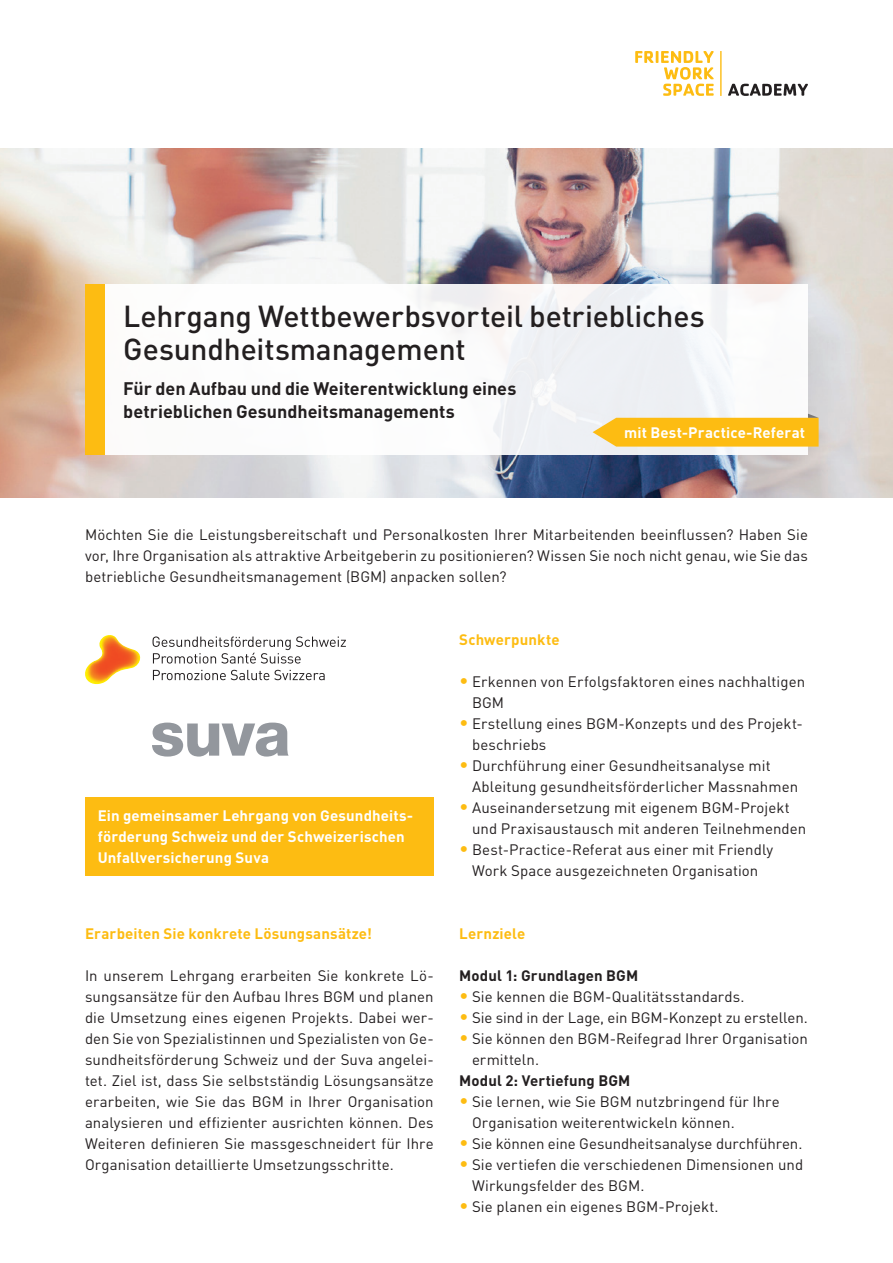
<style>
.page{position:relative;width:893px;height:1263px;background:#fff}
.page>*{position:absolute;margin:0;border:0;box-sizing:border-box;transform-origin:0 0}
.t1{font:500 30px/33px "DIN Pro";letter-spacing:-.005em;color:#231f20}
.t2{font:700 18px/22.5px "DIN Pro";color:#231f20}
.t3{font:15px/21px "DIN Pro";letter-spacing:.005em;color:#231f20}
.t4{font:700 15px/21px "DIN Pro";letter-spacing:.01em;color:#fff}
.t5{font:700 15px "DIN Pro";letter-spacing:.01em;color:#fdbc12}
.t6{font:700 15px "DIN Pro";letter-spacing:.01em;color:#231f20}
.s1{font-family:"DINOT";font-size:18px;color:#fdbc12}
</style>
<div class="page">
<img style="left:0;top:149px;width:893px;height:349px">
<div style="left:85px;top:285px;width:723px;height:170px;background:linear-gradient(to right,#fffefd,#f2f4f7)"></div>
<div style="left:85px;top:285px;width:19px;height:170px;background:#fdbc12"></div>
<svg style="left:635px;top:51px;width:79px;height:45px"></svg>
<hr style="left:720px;top:51px;width:2px;height:45px;background:#fdbc12">
<svg style="left:728px;top:84px;width:80px;height:12px"></svg>
<svg style="left:593px;top:414px;width:226px;height:33px"></svg>
<img style="left:85px;top:635px;width:56px;height:50px">
<svg style="left:153px;top:636px;width:193px;height:27px"></svg>
<svg style="left:153px;top:670px;width:172px;height:10px"></svg>
<svg style="left:152px;top:722px;width:137px;height:34px"></svg>
<div style="left:85px;top:797px;width:349px;height:79px;background:#fdbc12"></div>
<h1 class="t1" style="left:123px;top:298px;width:583px">Lehrgang Wettbewerbsvorteil betriebliches<br>Gesundheitsmanagement</h1>
<p class="t2" style="left:123px;top:377px;width:394px">Für den Aufbau und die Weiterentwicklung eines betrieblichen Gesundheitsmanagements</p>
<p class="t4" style="left:624px;top:421px;width:183px">mit Best-Practice-Referat</p>
<p class="t3" style="left:85px;top:523px;width:724px;text-align:justify">Möchten Sie die Leistungsbereitschaft und Personalkosten Ihrer Mitarbeitenden beeinflussen? Haben Sie vor, Ihre Organisation als attraktive Arbeitgeberin zu positionieren? Wissen Sie noch nicht genau, wie Sie das betriebliche Gesundheitsmanagement (BGM) anpacken sollen?</p>
<p class="t4" style="left:98px;top:805px;width:315px">Ein gemeinsamer Lehrgang von Gesundheits&shy;förderung Schweiz und der Schweizerischen<br>Unfallversicherung Suva</p>
<p class="t5" style="left:85px;top:923px;width:289px">Erarbeiten Sie konkrete Lösungsansätze!</p>
<p class="t3" style="left:85px;top:964px;width:350px;text-align:justify">In unserem Lehrgang erarbeiten Sie konkrete Lö&shy;sungsansätze für den Aufbau Ihres BGM und planen die Umsetzung eines eigenen Projekts. Dabei wer&shy;den Sie von Spezialistinnen und Spezialisten von Ge&shy;sundheitsförderung Schweiz und der Suva angelei&shy;tet. Ziel ist, dass Sie selbstständig Lösungsansätze erarbeiten, wie Sie das BGM in Ihrer Organisation analysieren und effizienter ausrichten können. Des Weiteren definieren Sie massgeschneidert für Ihre Organisation detaillierte Umsetzungsschritte.</p>
<p class="t5" style="left:459px;top:629px;width:102px">Schwerpunkte</p>
<p class="t3" style="left:472px;top:670px;width:335px;text-indent:-13px"><span class="s1">•</span> Erkennen von Erfolgsfaktoren eines nachhaltigen<br>BGM</p>
<p class="t3" style="left:472px;top:712px;width:330px;text-indent:-13px"><span class="s1">•</span> Erstellung eines BGM-Konzepts und des Projekt&shy;beschriebs</p>
<p class="t3" style="left:472px;top:754px;width:328px;text-indent:-13px"><span class="s1">•</span> Durchführung einer Gesundheitsanalyse mit<br>Ableitung gesundheitsförderlicher Massnahmen</p>
<p class="t3" style="left:472px;top:796px;width:336px;text-indent:-13px"><span class="s1">•</span> Auseinandersetzung mit eigenem BGM-Projekt und Praxisaustausch mit anderen Teilnehmenden</p>
<p class="t3" style="left:459px;top:838px;width:315px;text-align:center"><span class="s1">•</span> Best-Practice-Referat aus einer mit Friendly<br>Work Space ausgezeichneten Organisation</p>
<p class="t5" style="left:459px;top:923px;width:68px">Lernziele</p>
<p class="t6" style="left:459px;top:965px;width:180px">Modul 1: Grundlagen BGM</p>
<p class="t3" style="left:459px;top:985px;width:287px"><span class="s1">•</span> Sie kennen die BGM-Qualitätsstandards.</p>
<p class="t3" style="left:459px;top:1006px;width:350px"><span class="s1">•</span> Sie sind in der Lage, ein BGM-Konzept zu erstellen.</p>
<p class="t3" style="left:472px;top:1027px;width:337px;text-indent:-13px"><span class="s1">•</span> Sie können den BGM-Reifegrad Ihrer Organisation ermitteln.</p>
<p class="t6" style="left:459px;top:1070px;width:173px">Modul 2: Vertiefung BGM</p>
<p class="t3" style="left:472px;top:1090px;width:309px;text-indent:-13px"><span class="s1">•</span> Sie lernen, wie Sie BGM nutzbringend für Ihre<br>Organisation weiterentwickeln können.</p>
<p class="t3" style="left:459px;top:1132px;width:345px"><span class="s1">•</span> Sie können eine Gesundheitsanalyse durchführen.</p>
<p class="t3" style="left:472px;top:1153px;width:333px;text-indent:-13px"><span class="s1">•</span> Sie vertiefen die verschiedenen Dimensionen und<br>Wirkungsfelder des BGM.</p>
<p class="t3" style="left:459px;top:1195px;width:261px"><span class="s1">•</span> Sie planen ein eigenes BGM-Projekt.</p>
</div>
